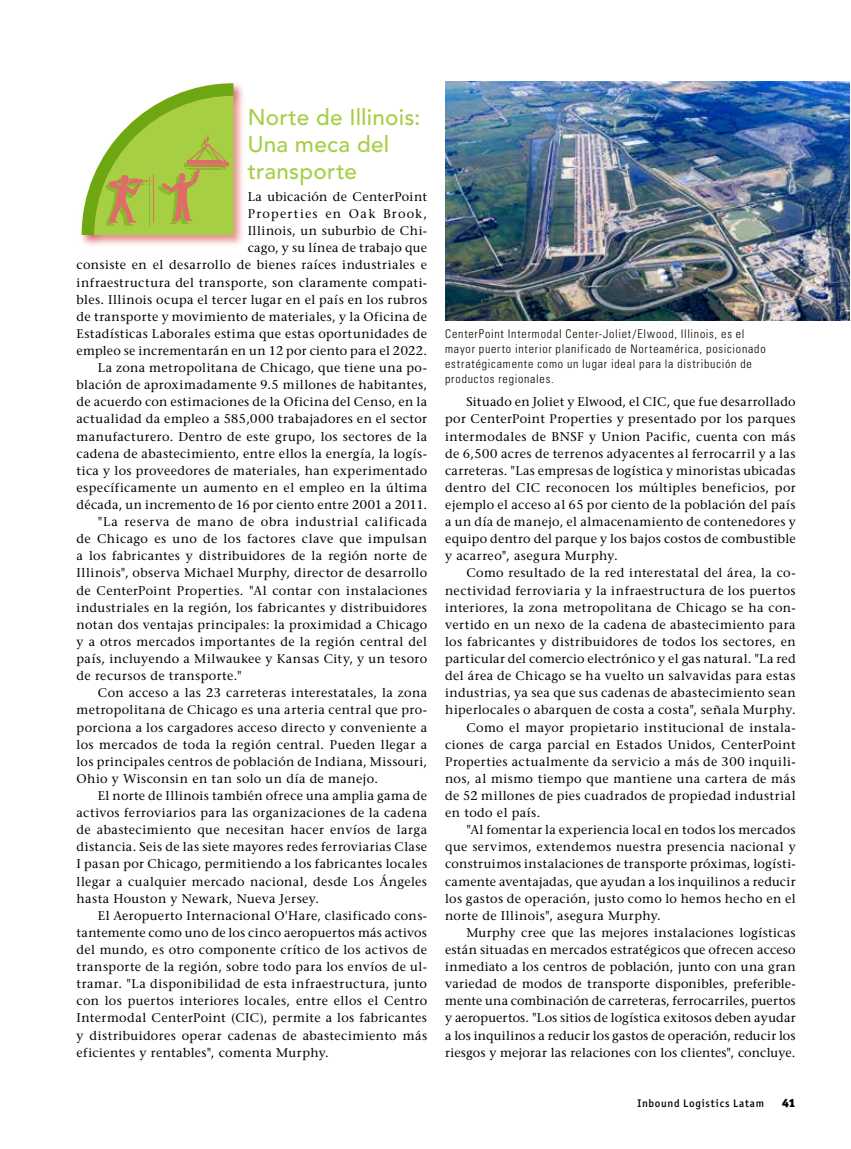
<style>
.page{position:relative;width:851px;height:1149px;background:#fff}
.page>*{position:absolute;margin:0;border:0;box-sizing:border-box;transform-origin:0 0}
.t1{font:500 22.5px/27px "Avenir LT Std";letter-spacing:.01em;color:#a5cf44}
.t2{font:500 12.6px/17.1px "Stone Serif Std";letter-spacing:.03em;color:#000;text-align:justify}
.t3{font:500 12.6px "Stone Serif Std";letter-spacing:.01em;color:#000}
.t4{font:500 12.6px "Stone Serif Std";letter-spacing:.055em;color:#000}
.t5{font:500 12.6px "Stone Serif Std";letter-spacing:.1em;color:#000}
.t6{font:300 condensed 12px/15px "Univers LT Std";letter-spacing:.065em;color:#000}
.t7{font:900 12px "Officina Sans ITC Std";color:#000}
.t8{font:500 11.1px "Officina Sans ITC Std";letter-spacing:.065em;color:#000}
</style>
<div class="page">
<img style="left:81px;top:83px;width:162px;height:162px">
<svg style="left:82px;top:83px;width:151px;height:152px"></svg>
<img style="left:445px;top:81px;width:404px;height:240px">
<h1 class="t1" style="left:247px;top:104px;width:174px">Norte de Illinois:<br>Una meca del transporte</h1>
<p class="t2" style="left:247px;top:188px;width:181px">La ubicación de CenterPoint</p>
<p class="t5" style="left:247px;top:206px;width:181px">Properties en Oak Brook,</p>
<p class="t2" style="left:247px;top:222px;width:181px">Illinois, un suburbio de Chi-</p>
<p class="t2" style="left:247px;top:239px;width:181px">cago, y su línea de trabajo que</p>
<p class="t2" style="left:77px;top:256px;width:352px">consiste en el desarrollo de bienes raíces industriales e</p>
<p class="t2" style="left:77px;top:273px;width:352px">infraestructura del transporte, son claramente compati-</p>
<p class="t2" style="left:77px;top:291px;width:352px">bles. Illinois ocupa el tercer lugar en el país en los rubros</p>
<p class="t2" style="left:77px;top:308px;width:352px">de transporte y movimiento de materiales, y la Oficina de</p>
<p class="t2" style="left:77px;top:325px;width:352px">Estadísticas Laborales estima que estas oportunidades de</p>
<p class="t2" style="left:77px;top:342px;width:352px">empleo se incrementarán en un 12 por ciento para el 2022.</p>
<p class="t2" style="left:98px;top:359px;width:331px">La zona metropolitana de Chicago, que tiene una po-</p>
<p class="t2" style="left:77px;top:376px;width:352px">blación de aproximadamente 9.5 millones de habitantes,</p>
<p class="t2" style="left:77px;top:393px;width:352px">de acuerdo con estimaciones de la Oficina del Censo, en la</p>
<p class="t2" style="left:77px;top:410px;width:352px">actualidad da empleo a 585,000 trabajadores en el sector</p>
<p class="t2" style="left:77px;top:427px;width:352px">manufacturero. Dentro de este grupo, los sectores de la</p>
<p class="t2" style="left:77px;top:444px;width:352px">cadena de abastecimiento, entre ellos la energía, la logís-</p>
<p class="t2" style="left:77px;top:462px;width:352px">tica y los proveedores de materiales, han experimentado</p>
<p class="t2" style="left:77px;top:479px;width:352px">específicamente un aumento en el empleo en la última</p>
<p class="t2" style="left:77px;top:496px;width:352px">década, un incremento de 16 por ciento entre 2001 a 2011.</p>
<p class="t4" style="left:98px;top:514px;width:331px">"La reserva de mano de obra industrial calificada</p>
<p class="t2" style="left:77px;top:530px;width:352px">de Chicago es uno de los factores clave que impulsan</p>
<p class="t2" style="left:77px;top:547px;width:352px">a los fabricantes y distribuidores de la región norte de</p>
<p class="t2" style="left:77px;top:564px;width:352px">Illinois", observa Michael Murphy, director de desarrollo</p>
<p class="t2" style="left:77px;top:581px;width:352px">de CenterPoint Properties. "Al contar con instalaciones</p>
<p class="t2" style="left:77px;top:598px;width:352px">industriales en la región, los fabricantes y distribuidores</p>
<p class="t2" style="left:77px;top:615px;width:352px">notan dos ventajas principales: la proximidad a Chicago</p>
<p class="t2" style="left:77px;top:632px;width:352px">y a otros mercados importantes de la región central del</p>
<p class="t2" style="left:77px;top:650px;width:352px">país, incluyendo a Milwaukee y Kansas City, y un tesoro</p>
<p class="t2" style="left:77px;top:667px;width:166px">de recursos de transporte."</p>
<p class="t2" style="left:98px;top:684px;width:331px">Con acceso a las 23 carreteras interestatales, la zona</p>
<p class="t2" style="left:77px;top:701px;width:352px">metropolitana de Chicago es una arteria central que pro-</p>
<p class="t2" style="left:77px;top:718px;width:352px">porciona a los cargadores acceso directo y conveniente a</p>
<p class="t2" style="left:77px;top:735px;width:352px">los mercados de toda la región central. Pueden llegar a</p>
<p class="t2" style="left:77px;top:752px;width:352px">los principales centros de población de Indiana, Missouri,</p>
<p class="t2" style="left:77px;top:769px;width:303px">Ohio y Wisconsin en tan solo un día de manejo.</p>
<p class="t2" style="left:98px;top:786px;width:331px">El norte de Illinois también ofrece una amplia gama de</p>
<p class="t2" style="left:77px;top:803px;width:352px">activos ferroviarios para las organizaciones de la cadena</p>
<p class="t2" style="left:77px;top:821px;width:352px">de abastecimiento que necesitan hacer envíos de larga</p>
<p class="t2" style="left:77px;top:838px;width:352px">distancia. Seis de las siete mayores redes ferroviarias Clase</p>
<p class="t2" style="left:77px;top:855px;width:352px">I pasan por Chicago, permitiendo a los fabricantes locales</p>
<p class="t2" style="left:77px;top:872px;width:352px">llegar a cualquier mercado nacional, desde Los Ángeles</p>
<p class="t2" style="left:77px;top:889px;width:244px">hasta Houston y Newark, Nueva Jersey.</p>
<p class="t2" style="left:98px;top:906px;width:331px">El Aeropuerto Internacional O'Hare, clasificado cons-</p>
<p class="t2" style="left:77px;top:923px;width:352px">tantemente como uno de los cinco aeropuertos más activos</p>
<p class="t2" style="left:77px;top:940px;width:352px">del mundo, es otro componente crítico de los activos de</p>
<p class="t2" style="left:77px;top:957px;width:352px">transporte de la región, sobre todo para los envíos de ul-</p>
<p class="t2" style="left:77px;top:975px;width:352px">tramar. "La disponibilidad de esta infraestructura, junto</p>
<p class="t2" style="left:77px;top:992px;width:352px">con los puertos interiores locales, entre ellos el Centro</p>
<p class="t2" style="left:77px;top:1009px;width:352px">Intermodal CenterPoint (CIC), permite a los fabricantes</p>
<p class="t2" style="left:77px;top:1026px;width:352px">y distribuidores operar cadenas de abastecimiento más</p>
<p class="t2" style="left:77px;top:1043px;width:254px">eficientes y rentables", comenta Murphy.</p>
<p class="t6" style="left:445px;top:326px;width:322px">CenterPoint Intermodal Center-Joliet/Elwood, Illinois, es el mayor puerto interior planificado de Norteamérica, posicionado estratégicamente como un lugar ideal para la distribución de productos regionales.</p>
<p class="t2" style="left:445px;top:393px;width:352px;text-indent:21px">Situado en Joliet y Elwood, el CIC, que fue desarrollado por CenterPoint Properties y presentado por los parques intermodales de BNSF y Union Pacific, cuenta con más de 6,500 acres de terrenos adyacentes al ferrocarril y a las carreteras. "Las empresas de logística y minoristas ubicadas dentro del CIC reconocen los múltiples beneficios, por ejemplo el acceso al 65 por ciento de la población del país a un día de manejo, el almacenamiento de contenedores y equipo dentro del parque y los bajos costos de combustible y acarreo", asegura Murphy.</p>
<p class="t2" style="left:466px;top:564px;width:331px">Como resultado de la red interestatal del área, la co-</p>
<p class="t2" style="left:445px;top:581px;width:352px">nectividad ferroviaria y la infraestructura de los puertos</p>
<p class="t2" style="left:445px;top:598px;width:352px">interiores, la zona metropolitana de Chicago se ha con-</p>
<p class="t2" style="left:445px;top:615px;width:352px">vertido en un nexo de la cadena de abastecimiento para</p>
<p class="t2" style="left:445px;top:633px;width:352px">los fabricantes y distribuidores de todos los sectores, en</p>
<p class="t2" style="left:445px;top:650px;width:352px">particular del comercio electrónico y el gas natural. "La red</p>
<p class="t2" style="left:445px;top:667px;width:352px">del área de Chicago se ha vuelto un salvavidas para estas</p>
<p class="t2" style="left:445px;top:684px;width:352px">industrias, ya sea que sus cadenas de abastecimiento sean</p>
<p class="t2" style="left:445px;top:701px;width:352px">hiperlocales o abarquen de costa a costa", señala Murphy.</p>
<p class="t2" style="left:466px;top:718px;width:331px">Como el mayor propietario institucional de instala-</p>
<p class="t2" style="left:445px;top:735px;width:352px">ciones de carga parcial en Estados Unidos, CenterPoint</p>
<p class="t2" style="left:445px;top:752px;width:352px">Properties actualmente da servicio a más de 300 inquili-</p>
<p class="t2" style="left:445px;top:769px;width:352px">nos, al mismo tiempo que mantiene una cartera de más</p>
<p class="t2" style="left:445px;top:786px;width:352px">de 52 millones de pies cuadrados de propiedad industrial</p>
<p class="t2" style="left:445px;top:804px;width:97px">en todo el país.</p>
<p class="t2" style="left:466px;top:821px;width:331px">"Al fomentar la experiencia local en todos los mercados</p>
<p class="t2" style="left:445px;top:838px;width:352px">que servimos, extendemos nuestra presencia nacional y</p>
<p class="t2" style="left:445px;top:855px;width:352px">construimos instalaciones de transporte próximas, logísti-</p>
<p class="t2" style="left:445px;top:872px;width:352px">camente aventajadas, que ayudan a los inquilinos a reducir</p>
<p class="t2" style="left:445px;top:889px;width:352px">los gastos de operación, justo como lo hemos hecho en el</p>
<p class="t2" style="left:445px;top:906px;width:217px">norte de Illinois", asegura Murphy.</p>
<p class="t2" style="left:466px;top:923px;width:331px">Murphy cree que las mejores instalaciones logísticas</p>
<p class="t2" style="left:445px;top:940px;width:352px">están situadas en mercados estratégicos que ofrecen acceso</p>
<p class="t2" style="left:445px;top:957px;width:352px">inmediato a los centros de población, junto con una gran</p>
<p class="t2" style="left:445px;top:974px;width:352px">variedad de modos de transporte disponibles, preferible-</p>
<p class="t3" style="left:445px;top:993px;width:352px">mente una combinación de carreteras, ferrocarriles, puertos</p>
<p class="t3" style="left:445px;top:1010px;width:352px">y aeropuertos. "Los sitios de logística exitosos deben ayudar</p>
<p class="t3" style="left:445px;top:1027px;width:352px">a los inquilinos a reducir los gastos de operación, reducir los</p>
<p class="t2" style="left:445px;top:1043px;width:352px">riesgos y mejorar las relaciones con los clientes", concluye.</p>
<p class="t8" style="left:637px;top:1096px;width:128px">Inbound Logistics Latam</p>
<p class="t7" style="left:782px;top:1094px;width:15px">41</p>
</div>
